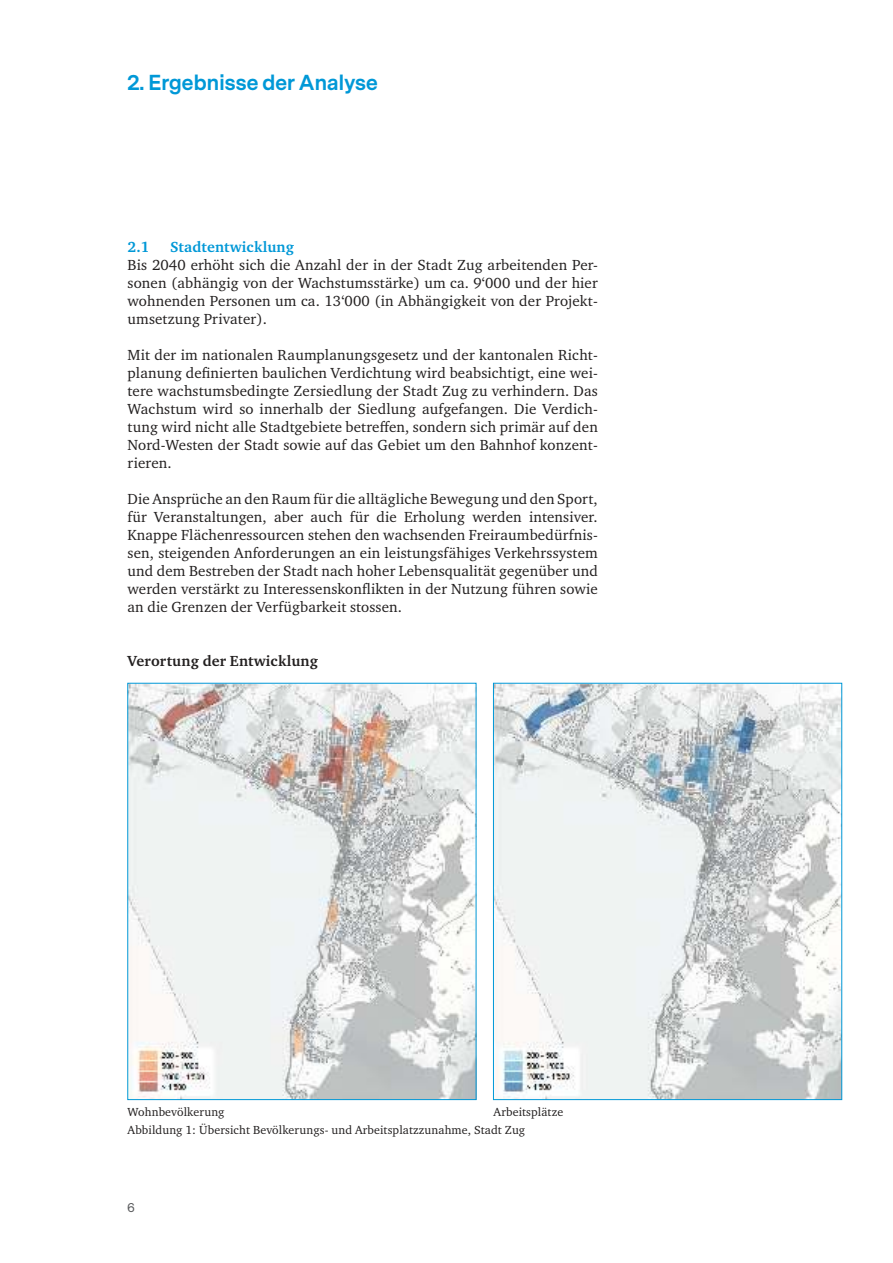
<style>
.page{position:relative;width:893px;height:1263px;background:#fff}
.page>*{position:absolute;margin:0;border:0;box-sizing:border-box;transform-origin:0 0}
.t1{font:700 20.25px "Messina Sans";letter-spacing:.01em;color:#0098d7}
.t2{font:15px/18px "Charter ITC Std";letter-spacing:.01em;color:#221f1f;text-align:justify}
.t3{font:700 15px "Charter ITC Std";letter-spacing:.01em;color:#221f1f}
.t4{font:700 15px "Charter ITC Std";letter-spacing:.01em;color:#0098d7}
.t5{font:12px/18px "Charter ITC Std";letter-spacing:.01em;color:#221f1f}
.t6{font:12px "Messina Sans";color:#57585a}
</style>
<div class="page">
<img style="left:130px;top:685px;width:344px;height:413px">
<img style="left:495px;top:685px;width:345px;height:413px">
<div style="left:493px;top:683px;width:349px;height:417px;border:1px solid #0098d7"></div>
<h1 class="t1" style="left:128px;top:74px;width:252px">2. Ergebnisse der Analyse</h1>
<p class="t4" style="left:128px;top:239px;width:24px">2.1</p>
<p class="t4" style="left:170px;top:239px;width:125px">Stadtentwicklung</p>
<p class="t2" style="left:128px;top:256px;width:472px">Bis 2040 erhöht sich die Anzahl der in der Stadt Zug arbeitenden Per&shy;sonen (abhängig von der Wachstumsstärke) um ca. 9‘000 und der hier wohnenden Personen um ca. 13‘000 (in Abhängigkeit von der Projekt&shy;umsetzung Privater).</p>
<p class="t2" style="left:128px;top:346px;width:472px">Mit der im nationalen Raumplanungsgesetz und der kantonalen Richt&shy;planung definierten baulichen Verdichtung wird beabsichtigt, eine wei&shy;tere wachstumsbedingte Zersiedlung der Stadt Zug zu verhindern. Das Wachstum wird so innerhalb der Siedlung aufgefangen. Die Verdich&shy;tung wird nicht alle Stadtgebiete betreffen, sondern sich primär auf den Nord-Westen der Stadt sowie auf das Gebiet um den Bahnhof konzent&shy;rieren.</p>
<p class="t2" style="left:128px;top:490px;width:472px">Die Ansprüche an den Raum für die alltägliche Bewegung und den Sport, für Veranstaltungen, aber auch für die Erholung werden intensiver.<br>Knappe Flächenressourcen stehen den wachsenden Freiraumbedürfnis&shy;sen, steigenden Anforderungen an ein leistungsfähiges Verkehrssystem und dem Bestreben der Stadt nach hoher Lebensqualität gegenüber und werden verstärkt zu Interessenskonflikten in der Nutzung führen sowie an die Grenzen der Verfügbarkeit stossen.</p>
<p class="t3" style="left:128px;top:653px;width:192px">Verortung der Entwicklung</p>
<p class="t5" style="left:128px;top:1103px;width:437px;text-indent:366px">Arbeitsplätze<br>Abbildung 1: Übersicht Bevölkerungs- und Arbeitsplatzzunahme, Stadt Zug</p>
<p class="t5" style="left:128px;top:1103px;width:98px">Wohnbevölkerung</p>
<p class="t6" style="left:128px;top:1201px;width:9px">6</p>
</div>
